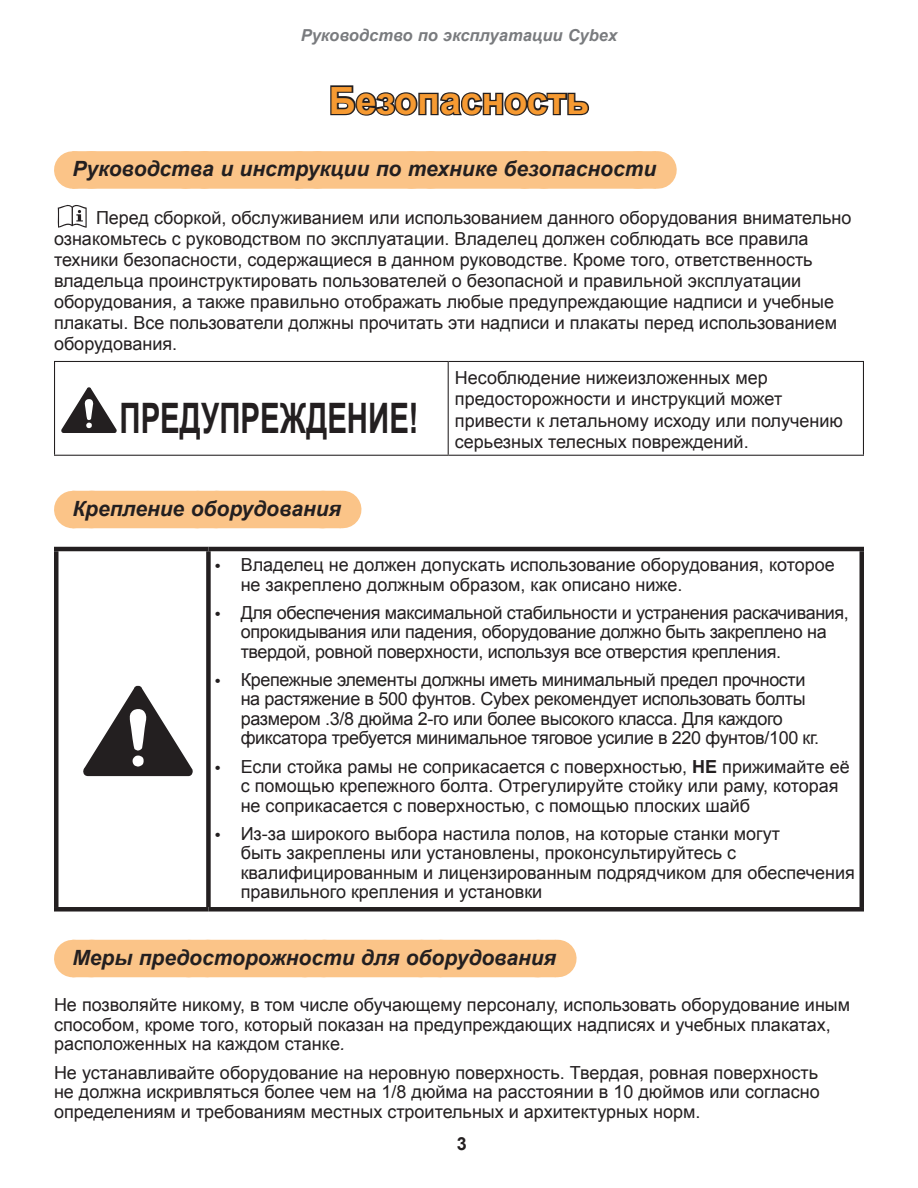
<style>
.page{position:relative;width:918px;height:1188px;background:#fff}
.page>*{position:absolute;margin:0;border:0;box-sizing:border-box;transform-origin:0 0}
.t1{font:700 42px "Arial";color:#231f20;scale:.7 1}
.t2{font:700 37.5px "Arial";color:#f69a32}
.t3{font:italic 700 21px "Arial";color:#231f20}
.t4{font:18px/19.5px "Arial";color:#231f20}
.t5{font:18px/19.5px "Arial";letter-spacing:-.02em;color:#231f20}
.t6{font:700 18px "Arial";color:#231f20}
.t7{font:italic 700 16.5px "Arial";color:#797b7e}
.s1{font-weight:700;font-size:15px}
.s2{font-weight:700}
.s3{font-style:italic}
</style>
<div class="page">
<hr style="left:657px;top:151px;width:1px;height:38px;background:#fbc488">
<div style="left:72px;top:151px;width:584px;height:38px;background:#fbc488"></div>
<hr style="left:342px;top:491px;width:1px;height:37px;background:#fbc488">
<div style="left:72px;top:491px;width:269px;height:37px;background:#fbc488"></div>
<hr style="left:557px;top:940px;width:1px;height:37px;background:#fbc488">
<div style="left:72px;top:940px;width:484px;height:37px;background:#fbc488"></div>
<svg style="left:330px;top:85px;width:260px;height:31px"></svg>
<svg style="left:58px;top:204px;width:29px;height:24px"></svg>
<hr style="left:54px;top:361px;width:394px;height:1px;background:#231f20">
<hr style="left:54px;top:362px;width:1px;height:93px;background:#231f20">
<hr style="left:448px;top:361px;width:416px;height:1px;background:#231f20">
<hr style="left:448px;top:362px;width:1px;height:93px;background:#231f20">
<hr style="left:863px;top:362px;width:1px;height:93px;background:#231f20">
<hr style="left:54px;top:455px;width:394px;height:1px;background:#231f20">
<hr style="left:448px;top:455px;width:416px;height:1px;background:#231f20">
<svg style="left:61px;top:387px;width:56px;height:46px"></svg>
<div style="left:54px;top:551px;width:5px;height:356px;background:#231f20"></div>
<hr style="left:54px;top:547px;width:154px;height:4px;background:#231f20">
<div style="left:54px;top:907px;width:154px;height:5px;background:#231f20"></div>
<div style="left:206px;top:551px;width:5px;height:356px;background:#231f20"></div>
<hr style="left:860px;top:551px;width:4px;height:356px;background:#231f20">
<hr style="left:208px;top:547px;width:656px;height:4px;background:#231f20">
<div style="left:208px;top:907px;width:656px;height:5px;background:#231f20"></div>
<svg style="left:83px;top:685px;width:110px;height:91px"></svg>
<p class="t7" style="left:301px;top:24px;width:318px">Руководство по эксплуатации Cybex</p>
<h2 class="t2" style="left:329px;top:76px;width:262px">Безопасность</h2>
<p class="t3" style="left:72px;top:155px;width:585px">Руководства и инструкции по технике безопасности</p>
<p class="t4" style="left:54px;top:207px;width:799px;line-height:21px;text-indent:42px">Перед сборкой, обслуживанием или использованием данного оборудования внимательно ознакомьтесь с руководством по эксплуатации. Владелец должен соблюдать все правила техники безопасности, содержащиеся в данном руководстве. Кроме того, ответственность владельца проинструктировать пользователей о безопасной и правильной эксплуатации оборудования, а также правильно отображать любые предупреждающие надписи и учебные плакаты. Все пользователи должны прочитать эти надписи и плакаты перед использованием оборудования.</p>
<h1 class="t1" style="left:120px;top:390px;width:429px">ПРЕДУПРЕЖДЕНИЕ!</h1>
<p class="t4" style="left:455px;top:367px;width:390px;line-height:21.6px">Несоблюдение нижеизложенных мер предосторожности и инструкций может привести к летальному исходу или получению серьезных телесных повреждений.</p>
<p class="t3" style="left:72px;top:494px;width:270px">Крепление оборудования</p>
<p class="t4" style="left:241px;top:555px;width:596px;text-indent:-26px"><span class="s1">•</span> Владелец не должен допускать использование оборудования, которое не закреплено должным образом, как описано ниже.</p>
<p class="t5" style="left:241px;top:603px;width:610px;text-indent:-26px"><span class="s1">•</span> Для обеспечения максимальной стабильности и устранения раскачивания, опрокидывания или падения, оборудование должно быть закреплено на твердой, ровной поверхности, используя все отверстия крепления.</p>
<p class="t5" style="left:241px;top:670px;width:580px;text-indent:-26px"><span class="s1">•</span> Крепежные элементы должны иметь минимальный предел прочности на растяжение в 500 фунтов. Cybex рекомендует использовать болты размером .3/8 дюйма 2-го или более высокого класса. Для каждого фиксатора требуется минимальное тяговое усилие в 220 фунтов/100 кг.</p>
<p class="t4" style="left:241px;top:757px;width:611px;text-indent:-26px"><span class="s1">•</span> Если стойка рамы не соприкасается с поверхностью, <span class="s2">НЕ</span> прижимайте её с помощью крепежного болта. Отрегулируйте стойку или раму, которая не соприкасается с поверхностью, с помощью плоских шайб</p>
<p class="t4" style="left:241px;top:824px;width:616px;text-indent:-26px"><span class="s1">•</span> Из-за широкого выбора настила полов, на которые станки могут<br>быть закреплены или установлены, проконсультируйтесь с квалифицированным и лицензированным подрядчиком для обеспечения правильного крепления и установки</p>
<p class="t3" style="left:72px;top:943px;width:485px">Меры предосторожности для оборудования</p>
<p class="t4" style="left:54px;top:995px;width:798px">Не позволяйте никому, в том числе обучающему персоналу, использовать оборудование иным способом, кроме того, который показан на предупреждающих надписях и учебных плакатах, расположенных на каждом станке<span class="s3">.</span></p>
<p class="t4" style="left:54px;top:1063px;width:767px;text-align:justify">Не устанавливайте оборудование на неровную поверхность. Твердая, ровная поверхность не должна искривляться более чем на 1/8 дюйма на расстоянии в 10 дюймов или согласно определениям и требованиям местных строительных и архитектурных норм.</p>
<p class="t6" style="left:457px;top:1137px;width:12px">3</p>
</div>
